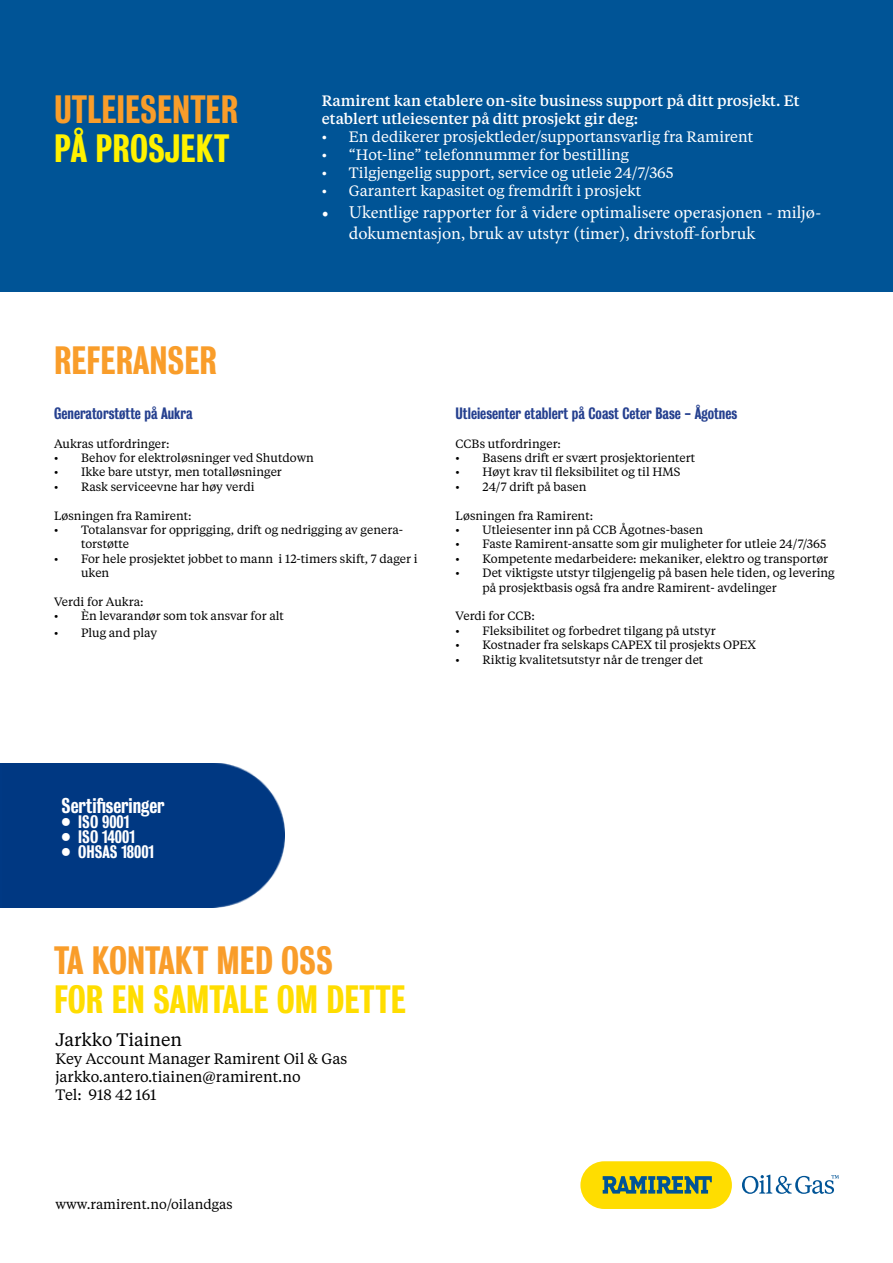
<style>
.page{position:relative;width:893px;height:1263px;background:#fff}
.page>*{position:absolute;margin:0;border:0;box-sizing:border-box;transform-origin:0 0}
.t1{font:500 36px "Bureau Grot Cond";color:#f99d2a}
.t2{font:500 36px "Bureau Grot Cond";color:#fd0}
.t3{font:500 36px "Bureau Grot Cond";color:#fff200}
.t4{font:500 19.5px "Bureau Grot Cond";color:#fff}
.t5{font:18px/21.6px "Minion Pro";color:#fff}
.t6{font:18px "Tiempos Text";color:#000}
.t7{font:500 16.5px "Bureau Grot Cond";color:#fff}
.t8{font:15px "Tiempos Text";color:#fff}
.t9{font:500 15px/18px "Tiempos Text";color:#fff}
.t10{font:15px/18px "Tiempos Text";color:#000}
.t11{font:500 15px "Bureau Grot Cond";color:#25408f}
.t12{font:13.5px "Tiempos Text";color:#000}
.t13{font:12px/14.4px "Tiempos Text";color:#000}
</style>
<div class="page">
<div style="left:0;top:0;width:893px;height:291px;background:#005496"></div>
<div style="left:0;top:763px;width:284px;height:144px;background:#003882"></div>
<div style="left:580px;top:1161px;width:152px;height:48px;background:#fd0;border-radius:24px"></div>
<svg style="left:603px;top:1176px;width:109px;height:17px"></svg>
<svg style="left:742px;top:1175px;width:97px;height:19px"></svg>
<h1 class="t1" style="left:54px;top:89px;width:186px">UTLEIESENTER</h1>
<h1 class="t3" style="left:54px;top:128px;width:177px">PÅ PROSJEKT</h1>
<h1 class="t1" style="left:54px;top:340px;width:165px">REFERANSER</h1>
<p class="t9" style="left:322px;top:91px;width:479px">Ramirent kan etablere on-site business support på ditt prosjekt. Et etablert utleiesenter på ditt prosjekt gir deg:</p>
<p class="t8" style="left:322px;top:127px;width:433px">• En dedikerer prosjektleder/supportansvarlig fra Ramirent</p>
<p class="t8" style="left:322px;top:145px;width:309px">• “Hot-line” telefonnummer for bestilling</p>
<p class="t8" style="left:322px;top:163px;width:353px">• Tilgjengelig support, service og utleie 24/7/365</p>
<p class="t8" style="left:322px;top:181px;width:321px">• Garantert kapasitet og fremdrift i prosjekt</p>
<h3 class="t5" style="left:349px;top:201px;width:474px;text-indent:-27px">• Ukentlige rapporter for å videre optimalisere operasjonen - miljø&shy;dokumentasjon, bruk av utstyr (timer), drivstoff-forbruk</h3>
<p class="t11" style="left:54px;top:404px;width:140px">Generatorstøtte på Aukra</p>
<p class="t13" style="left:54px;top:436px;width:117px">Aukras utfordringer:</p>
<p class="t13" style="left:54px;top:450px;width:261px">• Behov for elektroløsninger ved Shutdown</p>
<p class="t13" style="left:54px;top:464px;width:229px">• Ikke bare utstyr, men totalløsninger</p>
<p class="t13" style="left:54px;top:479px;width:202px">• Rask serviceevne har høy verdi</p>
<p class="t13" style="left:54px;top:508px;width:139px">Løsningen fra Ramirent:</p>
<p class="t13" style="left:81px;top:522px;width:324px;text-indent:-27px">• Totalansvar for opprigging, drift og nedrigging av genera&shy;torstøtte</p>
<p class="t13" style="left:81px;top:551px;width:338px;text-indent:-27px">• For hele prosjektet jobbet to mann i 12-timers skift, 7 dager i uken</p>
<p class="t13" style="left:54px;top:594px;width:91px">Verdi for Aukra:</p>
<p class="t13" style="left:54px;top:608px;width:232px">• Èn levarandør som tok ansvar for alt</p>
<p class="t13" style="left:54px;top:625px;width:105px">• Plug and play</p>
<p class="t11" style="left:455px;top:404px;width:283px">Utleiesenter etablert på Coast Ceter Base - Ågotnes</p>
<p class="t13" style="left:455px;top:436px;width:107px">CCBs utfordringer:</p>
<p class="t13" style="left:455px;top:450px;width:241px">• Basens drift er svært prosjektorientert</p>
<p class="t13" style="left:455px;top:464px;width:227px">• Høyt krav til fleksibilitet og til HMS</p>
<p class="t13" style="left:455px;top:479px;width:133px">• 24/7 drift på basen</p>
<p class="t13" style="left:455px;top:508px;width:139px">Løsningen fra Ramirent:</p>
<p class="t13" style="left:455px;top:522px;width:249px">• Utleiesenter inn på CCB Ågotnes-basen</p>
<p class="t13" style="left:455px;top:536px;width:372px">• Faste Ramirent-ansatte som gir muligheter for utleie 24/7/365</p>
<p class="t13" style="left:455px;top:551px;width:374px">• Kompetente medarbeidere: mekaniker, elektro og transportør</p>
<p class="t13" style="left:482px;top:565px;width:354px;text-indent:-27px">• Det viktigste utstyr tilgjengelig på basen hele tiden, og levering på prosjektbasis også fra andre Ramirent- avdelinger</p>
<p class="t13" style="left:455px;top:608px;width:81px">Verdi for CCB:</p>
<p class="t13" style="left:455px;top:623px;width:262px">• Fleksibilitet og forbedret tilgang på utstyr</p>
<p class="t13" style="left:455px;top:637px;width:302px">• Kostnader fra selskaps CAPEX til prosjekts OPEX</p>
<p class="t13" style="left:455px;top:652px;width:249px">• Riktig kvalitetsutstyr når de trenger det</p>
<h2 class="t4" style="left:62px;top:794px;width:105px">Sertifiseringer</h2>
<h3 class="t7" style="left:62px;top:812px;width:69px">• ISO 9001</h3>
<h3 class="t7" style="left:62px;top:827px;width:75px">• ISO 14001</h3>
<h3 class="t7" style="left:62px;top:842px;width:94px">• OHSAS 18001</h3>
<h1 class="t1" style="left:54px;top:939px;width:281px">TA KONTAKT MED OSS</h1>
<h1 class="t2" style="left:54px;top:978px;width:353px">FOR EN SAMTALE OM DETTE</h1>
<h3 class="t6" style="left:56px;top:1027px;width:128px">Jarkko Tiainen</h3>
<p class="t10" style="left:56px;top:1048px;width:293px">Key Account Manager Ramirent Oil &amp; Gas jarkko.antero.tiainen@ramirent.no<br>Tel: 918 42 161</p>
<p class="t12" style="left:56px;top:1195px;width:178px">www.ramirent.no/oilandgas</p>
</div>
